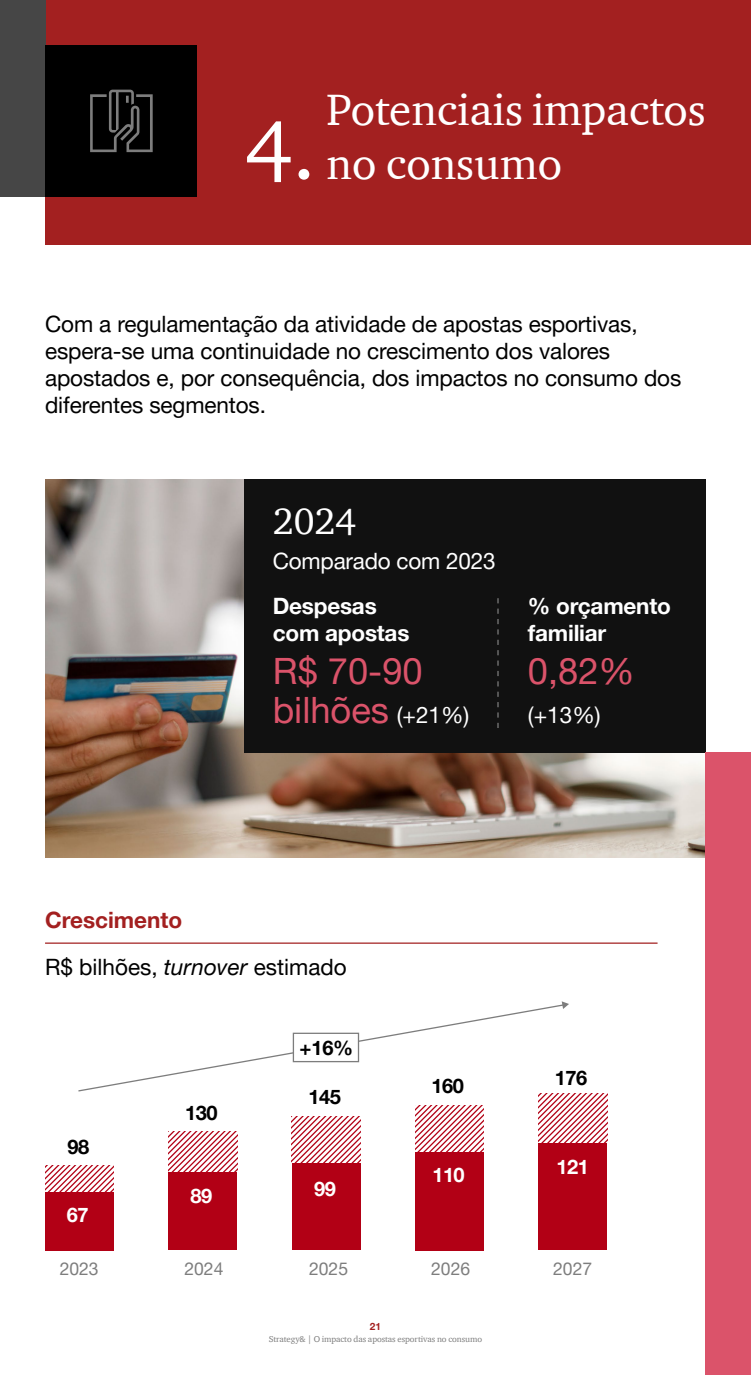
<style>
.page{position:relative;width:751px;height:1375px;background:#fff}
.page>*{position:absolute;margin:0;border:0;box-sizing:border-box;transform-origin:0 0}
.t1{font:45px "ITC Charter Com";color:#fff}
.t2{font:37.5px "ITC Charter Com";color:#fff}
.t3{font:36.25px/38.8px "Helvetica Neue LT Pro";color:#db536a}
.t4{font:22.5px/27px "Helvetica Neue LT Pro";letter-spacing:-.005em;color:#000}
.t5{font:700 22.5px/27px "Helvetica Neue LT Pro";letter-spacing:-.01em;color:#fff}
.t6{font:22.5px "Helvetica Neue LT Pro";letter-spacing:-.01em;color:#fff}
.t7{font:700 20px "Helvetica Neue LT Pro";letter-spacing:-.025em;color:#000}
.t8{font:700 20px "Helvetica Neue LT Pro";letter-spacing:-.025em;color:#fff}
.t9{font:17.5px "Helvetica Neue LT Pro";color:#7d7d7d}
.t10{font:700 10px "Helvetica Neue LT Pro";color:#a32020}
.t11{font:8.75px "ITC Charter Com";letter-spacing:-.01em;color:#7d7d7d}
.s1{font-size:85px}
.s2{font-size:22.5px;color:#fff}
.s3{font-weight:700;color:#a32020}
.s4{font-style:italic}
</style>
<div class="page">
<div style="left:45px;top:0;width:705px;height:244px;background:#a32020"></div>
<div style="left:0;top:0;width:45px;height:197px;background:#464646"></div>
<div style="left:45px;top:45px;width:152px;height:152px;background:#000"></div>
<svg style="left:90px;top:90px;width:62px;height:62px"></svg>
<img style="left:45px;top:480px;width:660px;height:377px">
<div style="left:244px;top:480px;width:461px;height:273px;background:#111"></div>
<div style="left:705px;top:753px;width:45px;height:622px;background:#db536a"></div>
<svg style="left:497px;top:598px;width:1px;height:130px"></svg>
<hr style="left:45px;top:943px;width:612px;height:1px;background:#a32020">
<div style="left:45px;top:1192px;width:69px;height:58px;background:#b20015"></div>
<div style="left:168px;top:1173px;width:69px;height:77px;background:#b20015"></div>
<div style="left:291px;top:1163px;width:69px;height:87px;background:#b20015"></div>
<div style="left:414px;top:1152px;width:69px;height:98px;background:#b20015"></div>
<div style="left:538px;top:1144px;width:68px;height:106px;background:#b20015"></div>
<svg style="left:78px;top:1004px;width:483px;height:88px"></svg>
<svg style="left:561px;top:1001px;width:7px;height:8px"></svg>
<div style="left:293px;top:1033px;width:65px;height:29px;background:#fff"></div>
<div style="left:292px;top:1033px;width:67px;height:29px;border:1px solid #7d7d7d"></div>
<svg style="left:45px;top:1165px;width:69px;height:27px"></svg>
<svg style="left:168px;top:1132px;width:69px;height:41px"></svg>
<svg style="left:415px;top:1105px;width:68px;height:47px"></svg>
<svg style="left:538px;top:1093px;width:68px;height:51px"></svg>
<svg style="left:291px;top:1117px;width:69px;height:46px"></svg>
<h1 class="t1" style="left:326px;top:82px;width:381px">Potenciais impactos</h1>
<h1 class="t1" style="left:244px;top:136px;width:319px"><span class="s1">4.</span> no consumo</h1>
<p class="t4" style="left:45px;top:310px;width:637px">Com a regulamentação da atividade de apostas esportivas, espera-se uma continuidade no crescimento dos valores apostados e, por consequência, dos impactos no consumo dos diferentes segmentos.</p>
<h2 class="t2" style="left:272px;top:499px;width:85px">2024</h2>
<p class="t6" style="left:272px;top:548px;width:224px">Comparado com 2023</p>
<p class="t5" style="left:272px;top:592px;width:138px">Despesas com apostas</p>
<h3 class="t3" style="left:272px;top:651px;width:198px">R$ 70-90 bilhões <span class="s2">(+21%)</span></h3>
<p class="t5" style="left:527px;top:592px;width:144px">% orçamento familiar</p>
<h3 class="t3" style="left:527px;top:651px;width:108px">0,82%</h3>
<p class="t6" style="left:527px;top:701px;width:74px">(+13%)</p>
<p class="t4" style="left:45px;top:896px;width:303px;line-height:46.8px"><span class="s3">Crescimento<br></span>R$ bilhões, <span class="s4">turnover</span> estimado</p>
<p class="t7" style="left:67px;top:1135px;width:23px">98</p>
<p class="t8" style="left:67px;top:1202px;width:23px">67</p>
<p class="t7" style="left:185px;top:1101px;width:34px">130</p>
<p class="t8" style="left:190px;top:1184px;width:23px">89</p>
<p class="t7" style="left:299px;top:1035px;width:55px">+16%</p>
<p class="t7" style="left:308px;top:1085px;width:34px">145</p>
<p class="t8" style="left:314px;top:1177px;width:23px">99</p>
<p class="t7" style="left:431px;top:1074px;width:34px">160</p>
<p class="t8" style="left:432px;top:1163px;width:34px">110</p>
<p class="t7" style="left:554px;top:1066px;width:34px">176</p>
<p class="t8" style="left:556px;top:1154px;width:34px">121</p>
<p class="t9" style="left:60px;top:1258px;width:40px">2023</p>
<p class="t9" style="left:184px;top:1258px;width:40px">2024</p>
<p class="t9" style="left:309px;top:1258px;width:40px">2025</p>
<p class="t9" style="left:431px;top:1258px;width:40px">2026</p>
<p class="t9" style="left:553px;top:1258px;width:40px">2027</p>
<p class="t10" style="left:369px;top:1320px;width:13px">21</p>
<p class="t11" style="left:268px;top:1334px;width:215px">Strategy&amp; | O impacto das apostas esportivas no consumo</p>
</div>
